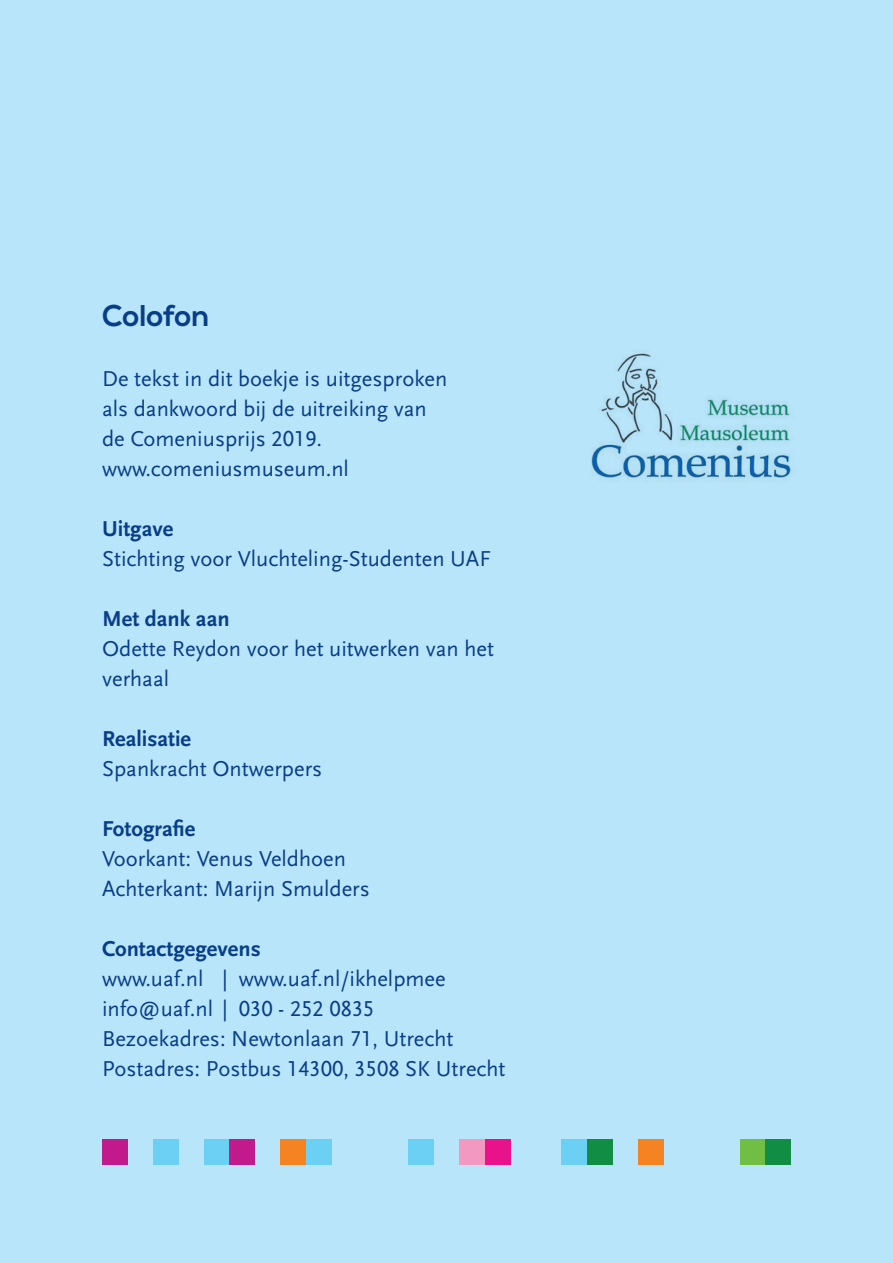
<style>
.page{position:relative;width:893px;height:1263px;background:#b9e5fa}
.page>*{position:absolute;margin:0;border:0;box-sizing:border-box;transform-origin:0 0}
.t1{font:700 30px "Nexa";color:#083e89}
.t2{font:22.5px/30px "Scala Sans LF";color:#083e89}
.t3{font:700 22.5px "Scala Sans LF";color:#083e89}
</style>
<div class="page">
<div style="left:102px;top:1140px;width:26px;height:25px;background:#c21a8c"></div>
<div style="left:408px;top:1140px;width:26px;height:25px;background:#6ccff4"></div>
<div style="left:561px;top:1140px;width:26px;height:25px;background:#6ccff4"></div>
<div style="left:638px;top:1140px;width:25px;height:25px;background:#f58322"></div>
<div style="left:281px;top:1140px;width:25px;height:25px;background:#f58322"></div>
<div style="left:587px;top:1140px;width:25px;height:25px;background:#118e44"></div>
<div style="left:153px;top:1140px;width:26px;height:25px;background:#6ccff4"></div>
<div style="left:306px;top:1140px;width:26px;height:25px;background:#6ccff4"></div>
<div style="left:459px;top:1140px;width:26px;height:25px;background:#f398c1"></div>
<div style="left:740px;top:1140px;width:25px;height:25px;background:#70be44"></div>
<div style="left:485px;top:1140px;width:25px;height:25px;background:#ea128a"></div>
<div style="left:204px;top:1140px;width:26px;height:25px;background:#6ccff4"></div>
<div style="left:230px;top:1140px;width:25px;height:25px;background:#c21a8c"></div>
<div style="left:765px;top:1140px;width:26px;height:25px;background:#118e44"></div>
<img style="left:591px;top:353px;width:201px;height:128px">
<h1 class="t1" style="left:102px;top:298px;width:109px">Colofon</h1>
<p class="t2" style="left:102px;top:364px;width:347px">De tekst in dit boekje is uitgesproken als dankwoord bij de uitreiking van de Comeniusprijs 2019. www.comeniusmuseum.nl</p>
<p class="t3" style="left:102px;top:516px;width:73px">Uitgave</p>
<p class="t2" style="left:102px;top:544px;width:391px">Stichting voor Vluchteling-Studenten UAF</p>
<p class="t3" style="left:102px;top:606px;width:129px">Met dank aan</p>
<p class="t2" style="left:102px;top:634px;width:393px">Odette Reydon voor het uitwerken van het verhaal</p>
<p class="t3" style="left:102px;top:726px;width:91px">Realisatie</p>
<p class="t2" style="left:102px;top:754px;width:222px">Spankracht Ontwerpers</p>
<p class="t3" style="left:102px;top:816px;width:95px">Fotografie</p>
<p class="t2" style="left:102px;top:844px;width:269px">Voorkant: Venus Veldhoen<br>Achterkant: Marijn Smulders</p>
<p class="t3" style="left:102px;top:936px;width:160px">Contactgegevens</p>
<p class="t2" style="left:102px;top:964px;width:405px">www.uaf.nl | www.uaf.nl/ikhelpmee info@uaf.nl | 030 - 252 0835<br>Bezoekadres: Newtonlaan 71, Utrecht Postadres: Postbus 14300, 3508 SK Utrecht</p>
</div>
